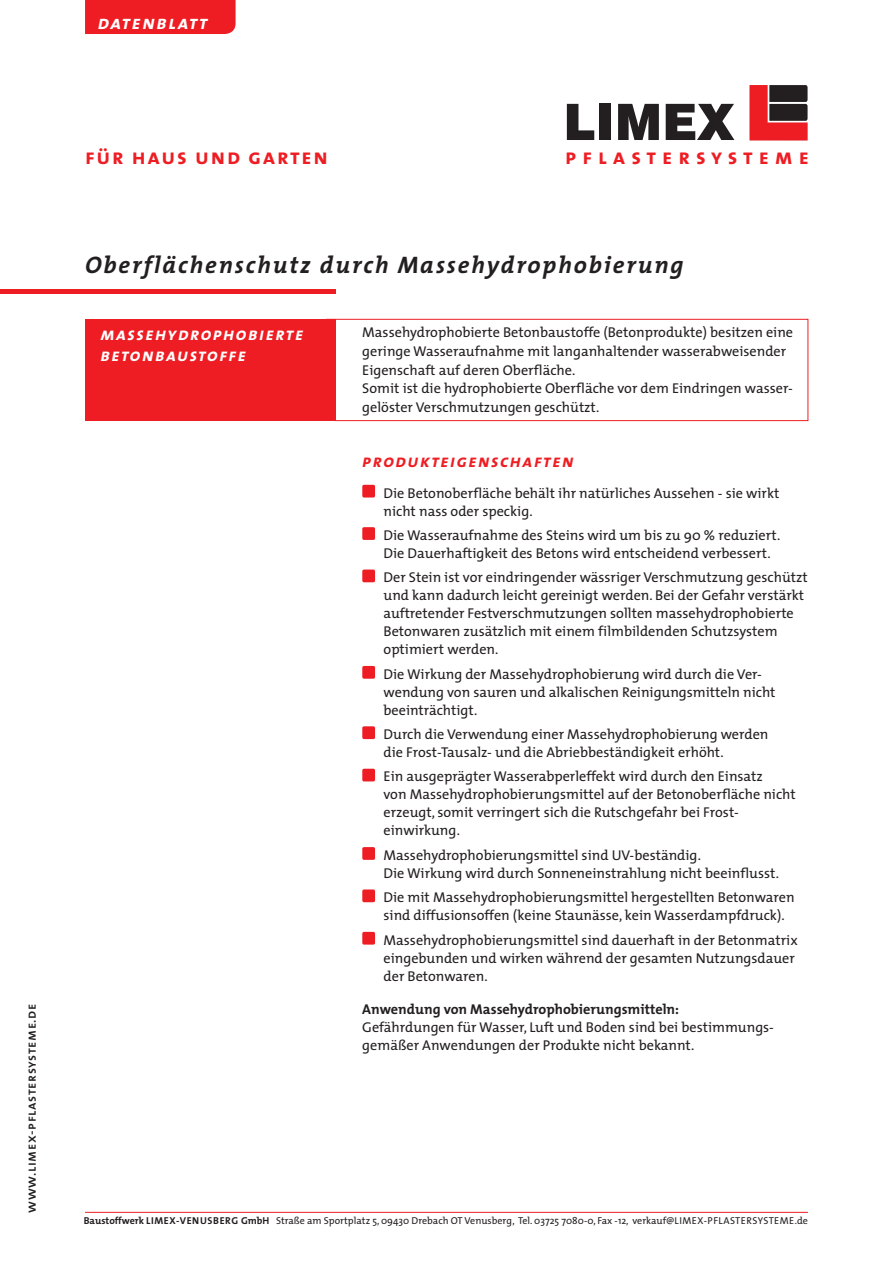
<style>
.page{position:relative;width:893px;height:1263px;background:#fff}
.page>*{position:absolute;margin:0;border:0;box-sizing:border-box;transform-origin:0 0}
.t1{font:italic 700 24px "The Mix";letter-spacing:.08em;color:#231f20}
.t2{font:22.05px "The Mix Bold Caps";letter-spacing:.08em;color:#ee1d23}
.t3{font:22.05px "The Mix Bold Caps";letter-spacing:.275em;color:#ee1d23}
.t4{font:italic 19.5px "The Mix Bold Caps";letter-spacing:.08em;color:#fff}
.t5{font:italic 18px/21px "The Mix Bold Caps";letter-spacing:.08em;color:#fff}
.t6{font:italic 18px "The Mix Bold Caps";letter-spacing:.08em;color:#ee1d23}
.t7{font:14.25px/18px "The Mix";color:#231f20}
.t8{font:700 14.25px "The Mix";color:#231f20}
.t9{font:13.5px "The Mix Semi Bold Caps";letter-spacing:.05em;color:#231f20}
.t10{font:10.05px "The Mix";color:#231f20}
.s1{font-weight:700}
</style>
<div class="page">
<div style="left:85px;top:319px;width:251px;height:102px;background:#ee1d23"></div>
<div style="left:85px;top:0;width:151px;height:34px;background:#ee1d23"></div>
<hr style="left:0;top:289px;width:336px;height:4px;background:#ee1d23">
<svg style="left:750px;top:85px;width:58px;height:55px;background:#9c2e31"></svg>
<svg style="left:666px;top:104px;width:68px;height:36px"></svg>
<svg style="left:618px;top:104px;width:41px;height:36px"></svg>
<div style="left:599px;top:104px;width:12px;height:36px;background:#231f20"></div>
<svg style="left:567px;top:104px;width:27px;height:36px"></svg>
<div style="left:362px;top:485px;width:13px;height:12px;background:#ee1d23;border-radius:2px"></div>
<div style="left:362px;top:527px;width:13px;height:13px;background:#ee1d23;border-radius:2px"></div>
<div style="left:362px;top:569px;width:13px;height:13px;background:#ee1d23;border-radius:2px"></div>
<div style="left:362px;top:666px;width:13px;height:13px;background:#ee1d23;border-radius:2px"></div>
<div style="left:362px;top:726px;width:13px;height:13px;background:#ee1d23;border-radius:2px"></div>
<div style="left:362px;top:769px;width:13px;height:12px;background:#ee1d23;border-radius:2px"></div>
<div style="left:362px;top:847px;width:13px;height:13px;background:#ee1d23;border-radius:2px"></div>
<div style="left:362px;top:889px;width:13px;height:13px;background:#ee1d23;border-radius:2px"></div>
<div style="left:362px;top:932px;width:13px;height:13px;background:#ee1d23;border-radius:2px"></div>
<svg style="left:336px;top:319px;width:473px;height:102px"></svg>
<hr style="left:85px;top:1212px;width:723px;height:1px;background:#ee1d23">
<p class="t9" style="left:22px;top:1213px;width:210px;rotate:-90deg">www.limex-pflastersysteme.de</p>
<h3 class="t4" style="left:98px;top:10px;width:111px">datenblatt</h3>
<h2 class="t2" style="left:85px;top:142px;width:244px">für haus und garten</h2>
<h2 class="t3" style="left:565px;top:142px;width:245px">pflastersysteme</h2>
<h1 class="t1" style="left:85px;top:250px;width:600px">Oberflächenschutz durch Massehydrophobierung</h1>
<p class="t5" style="left:100px;top:323px;width:204px">massehydrophobierte betonbaustoffe</p>
<p class="t7" style="left:362px;top:323px;width:432px;line-height:18.8px">Massehydrophobierte Betonbaustoffe (Betonprodukte) besitzen eine geringe Wasseraufnahme mit langanhaltender wasserabweisender Eigenschaft auf deren Oberfläche.<br>Somit ist die hydrophobierte Oberfläche vor dem Eindringen wasser&shy;gelöster Verschmutzungen geschützt.</p>
<p class="t6" style="left:362px;top:449px;width:213px">produkteigenschaften</p>
<p class="t7" style="left:384px;top:484px;width:397px">Die Betonoberfläche behält ihr natürliches Aussehen - sie wirkt nicht nass oder speckig.</p>
<p class="t7" style="left:384px;top:526px;width:398px">Die Wasseraufnahme des Steins wird um bis zu 90 % reduziert.<br>Die Dauerhaftigkeit des Betons wird entscheidend verbessert.</p>
<p class="t7" style="left:384px;top:569px;width:426px">Der Stein ist vor eindringender wässriger Verschmutzung geschützt und kann dadurch leicht gereinigt werden. Bei der Gefahr verstärkt auftretender Festverschmutzungen sollten massehydrophobierte Betonwaren zusätzlich mit einem filmbildenden Schutzsystem optimiert werden.</p>
<p class="t7" style="left:384px;top:665px;width:393px">Die Wirkung der Massehydrophobierung wird durch die Ver&shy;wendung von sauren und alkalischen Reinigungsmitteln nicht beeinträchtigt.</p>
<p class="t7" style="left:384px;top:725px;width:386px">Durch die Verwendung einer Massehydrophobierung werden die Frost-Tausalz- und die Abriebbeständigkeit erhöht.</p>
<p class="t7" style="left:384px;top:768px;width:414px">Ein ausgeprägter Wasserabperleffekt wird durch den Einsatz<br>von Massehydrophobierungsmittel auf der Betonoberfläche nicht erzeugt, somit verringert sich die Rutschgefahr bei Frost&shy;einwirkung.</p>
<p class="t7" style="left:384px;top:846px;width:397px">Massehydrophobierungsmittel sind UV-beständig.<br>Die Wirkung wird durch Sonneneinstrahlung nicht beeinflusst.</p>
<p class="t7" style="left:384px;top:888px;width:413px">Die mit Massehydrophobierungsmittel hergestellten Betonwaren sind diffusionsoffen (keine Staunässe, kein Wasserdampfdruck).</p>
<p class="t7" style="left:384px;top:931px;width:416px">Massehydrophobierungsmittel sind dauerhaft in der Betonmatrix eingebunden und wirken während der gesamten Nutzungsdauer der Betonwaren.</p>
<p class="t8" style="left:362px;top:999px;width:318px">Anwendung von Massehydrophobierungsmitteln:</p>
<p class="t7" style="left:362px;top:1018px;width:413px">Gefährdungen für Wasser, Luft und Boden sind bei bestimmungs&shy;gemäßer Anwendungen der Produkte nicht bekannt.</p>
<p class="t10" style="left:84px;top:1214px;width:726px"><span class="s1">Baustoffwerk LIMEX-VENUSBERG GmbH</span> Straße am Sportplatz 5, 09430 Drebach OT Venusberg, Tel. 03725 7080-0, Fax -12, verkauf@LIMEX-PFLASTERSYSTEME.de</p>
</div>
